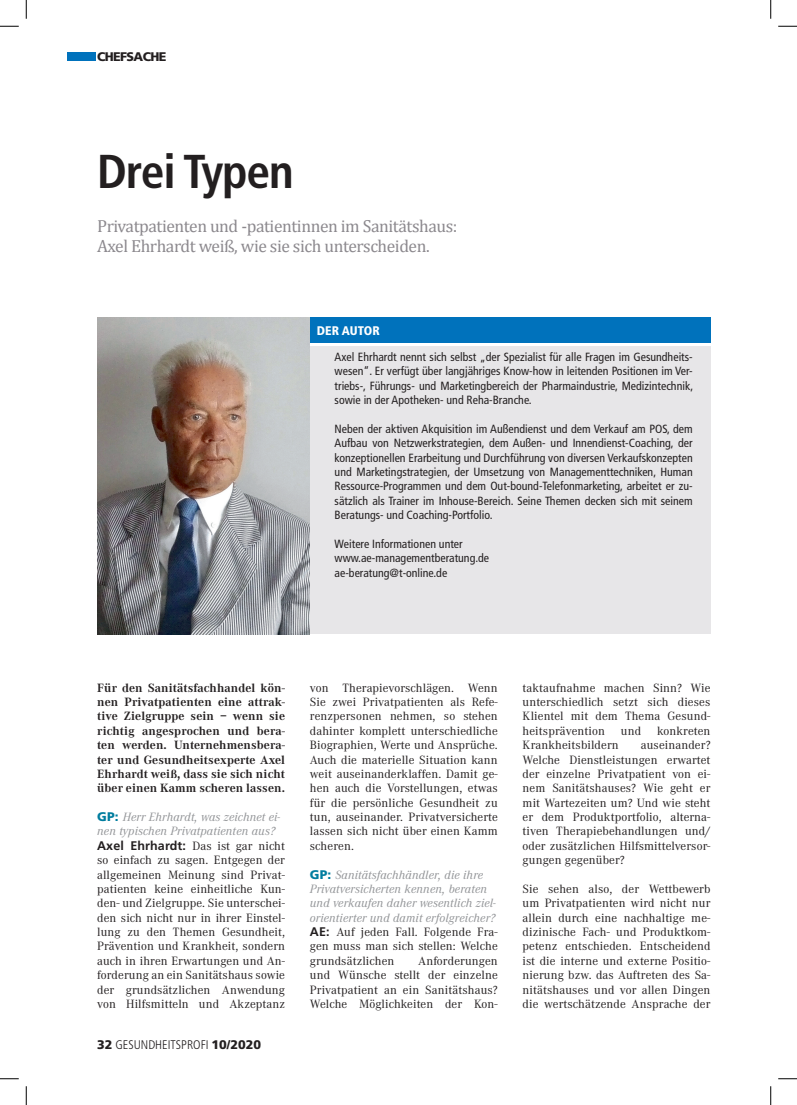
<style>
.page{position:relative;width:797px;height:1105px;background:#fff}
.page>*{position:absolute;margin:0;border:0;box-sizing:border-box;transform-origin:0 0}
.t1{font:700 condensed 47.5px "Frutiger";letter-spacing:-.025em;color:#231f20}
.t2{font:17.5px/20px "Cambria";letter-spacing:-.025em;color:#8c898e}
.t3{font:12.5px/14.4px "Corporate A";letter-spacing:.01em;color:#231f20;text-align:justify}
.t4{font:700 12.5px/14.4px "Corporate A";letter-spacing:.01em;color:#231f20;text-align:justify}
.t5{font:italic 12.5px/14.4px "Corporate A";letter-spacing:.01em;color:#939598}
.t6{font:300 condensed 12.5px "Frutiger";color:#231f20}
.t7{font:900 12.5px "Frutiger";letter-spacing:-.05em;color:#231f20}
.t8{font:900 condensed 12.5px "Frutiger";color:#fff}
.t9{font:condensed 11.88px/14.4px "Frutiger";color:#231f20;text-align:justify}
.s1{font-family:"Frutiger";font-weight:900;color:#007d9f}
.s2{font-style:italic;color:#939598}
.s3{font-family:"Frutiger";font-weight:700}
.s4{font-weight:900;font-stretch:normal}
.s5{font-family:"Frutiger";font-weight:900;font-style:normal;color:#007d9f}
.s6{font-family:"Frutiger";font-weight:700;font-style:normal;color:#231f20}
.s7{font-style:normal;color:#231f20}
</style>
<div class="page">
<div style="left:67px;top:52px;width:28px;height:9px;background:#0072bc"></div>
<div style="left:310px;top:318px;width:400px;height:25px;background:#0072bc"></div>
<div style="left:310px;top:347px;width:400px;height:287px;background:#e7e6e8"></div>
<img style="left:97px;top:318px;width:213px;height:316px">
<svg style="left:0;top:25px;width:19px;height:2px"></svg>
<svg style="left:778px;top:25px;width:19px;height:2px"></svg>
<svg style="left:0;top:1078px;width:19px;height:1px"></svg>
<svg style="left:778px;top:1078px;width:19px;height:1px"></svg>
<svg style="left:25px;top:0;width:2px;height:19px"></svg>
<svg style="left:25px;top:1086px;width:2px;height:19px"></svg>
<svg style="left:770px;top:0;width:1px;height:19px"></svg>
<svg style="left:770px;top:1086px;width:1px;height:19px"></svg>
<p class="t7" style="left:97px;top:49px;width:71px">CHEFSACHE</p>
<h1 class="t1" style="left:97px;top:144px;width:198px">Drei Typen</h1>
<h2 class="t2" style="left:97px;top:216px;width:362px">Privatpatienten und -patientinnen im Sanitätshaus:<br>Axel Ehrhardt weiß, wie sie sich unterscheiden.</h2>
<p class="t8" style="left:317px;top:323px;width:64px">DER AUTOR</p>
<p class="t9" style="left:334px;top:350px;width:360px">Axel Ehrhardt nennt sich selbst „der Spezialist für alle Fragen im Gesundheits&shy;wesen“. Er verfügt über langjähriges Know-how in leitenden Positionen im Ver&shy;triebs-, Führungs- und Marketingbereich der Pharmaindustrie, Medizintechnik, sowie in der Apotheken- und Reha-Branche.</p>
<p class="t9" style="left:334px;top:422px;width:359px">Neben der aktiven Akquisition im Außendienst und dem Verkauf am POS, dem Aufbau von Netzwerkstrategien, dem Außen- und Innendienst-Coaching, der konzeptionellen Erarbeitung und Durchführung von diversen Verkaufskonzepten und Marketingstrategien, der Umsetzung von Managementtechniken, Human Ressource-Programmen und dem Out-bound-Telefonmarketing, arbeitet er zu&shy;sätzlich als Trainer im Inhouse-Bereich. Seine Themen decken sich mit seinem Beratungs- und Coaching-Portfolio.</p>
<p class="t9" style="left:334px;top:537px;width:156px;text-align:left">Weitere Informationen unter www.ae-managementberatung.de ae-beratung@t-online.de</p>
<p class="t4" style="left:97px;top:680px;width:189px">Für den Sanitätsfachhandel kön&shy;nen Privatpatienten eine attrak&shy;tive Zielgruppe sein – wenn sie richtig angesprochen und bera&shy;ten werden. Unternehmensbera&shy;ter und Gesundheitsexperte Axel Ehrhardt weiß, dass sie sich nicht über einen Kamm scheren lassen.</p>
<p class="t3" style="left:97px;top:810px;width:189px;text-align:left"><span class="s1">GP:</span> <span class="s2">Herr Ehrhardt, was zeichnet ei&shy;nen typischen Privatpatienten aus?<br></span><span class="s3">Axel Ehrhardt:</span> Das ist gar nicht so einfach zu sagen. Entgegen der allgemeinen Meinung sind Privat&shy;patienten keine einheitliche Kun&shy;den- und Zielgruppe. Sie unterschei&shy;den sich nicht nur in ihrer Einstel&shy;lung zu den Themen Gesundheit, Prävention und Krankheit, sondern auch in ihren Erwartungen und An&shy;forderung an ein Sanitätshaus sowie der grundsätzlichen Anwendung von Hilfsmitteln und Akzeptanz</p>
<p class="t6" style="left:97px;top:1038px;width:165px"><span class="s4">32</span> GESUNDHEITSPROFI <span class="s4">10/2020</span></p>
<p class="t3" style="left:310px;top:681px;width:189px">von Therapievorschlägen. Wenn Sie zwei Privatpatienten als Refe&shy;renzpersonen nehmen, so stehen dahinter komplett unterschiedliche Biographien, Werte und Ansprüche.<br>Auch die materielle Situation kann weit auseinanderklaffen. Damit ge&shy;hen auch die Vorstellungen, etwas für die persönliche Gesundheit zu tun, auseinander. Privatversicherte lassen sich nicht über einen Kamm scheren.</p>
<p class="t5" style="left:310px;top:867px;width:189px"><span class="s5">GP:</span> Sanitätsfachhändler, die ihre Privatversicherten kennen, beraten und verkaufen daher wesentlich ziel&shy;orientierter und damit erfolgreicher?<br><span class="s6">AE:</span> <span class="s7">Auf jeden Fall. Folgende Fra&shy;gen muss man sich stellen: Welche grundsätzlichen</span></p>
<p class="t3" style="left:310px;top:954px;width:189px;text-indent:108px">Anforderungen und Wünsche stellt der einzelne Privatpatient an ein Sanitätshaus?<br>Welche Möglichkeiten der Kon-</p>
<p class="t3" style="left:522px;top:681px;width:189px">taktaufnahme machen Sinn? Wie unterschiedlich setzt sich dieses Klientel mit dem Thema Gesund&shy;heitsprävention</p>
<p class="t3" style="left:621px;top:724px;width:22px">und</p>
<p class="t3" style="left:657px;top:724px;width:55px">konkreten</p>
<p class="t3" style="left:522px;top:738px;width:189px;text-indent:118px">auseinander?<br>Welche Dienstleistungen erwartet der einzelne Privatpatient von ei&shy;nem Sanitätshauses? Wie geht er mit Wartezeiten um? Und wie steht er dem Produktportfolio, alterna&shy;tiven Therapiebehandlungen und/ oder zusätzlichen Hilfsmittelversor&shy;gungen gegenüber?</p>
<p class="t3" style="left:522px;top:882px;width:189px">Sie sehen also, der Wettbewerb um Privatpatienten wird nicht nur allein durch eine nachhaltige me&shy;dizinische Fach- und Produktkom&shy;petenz entschieden. Entscheidend ist die interne und externe Positio&shy;nierung bzw. das Auftreten des Sa&shy;nitätshauses und vor allen Dingen die wertschätzende Ansprache der</p>
<p class="t3" style="left:522px;top:738px;width:97px">Krankheitsbildern</p>
</div>
